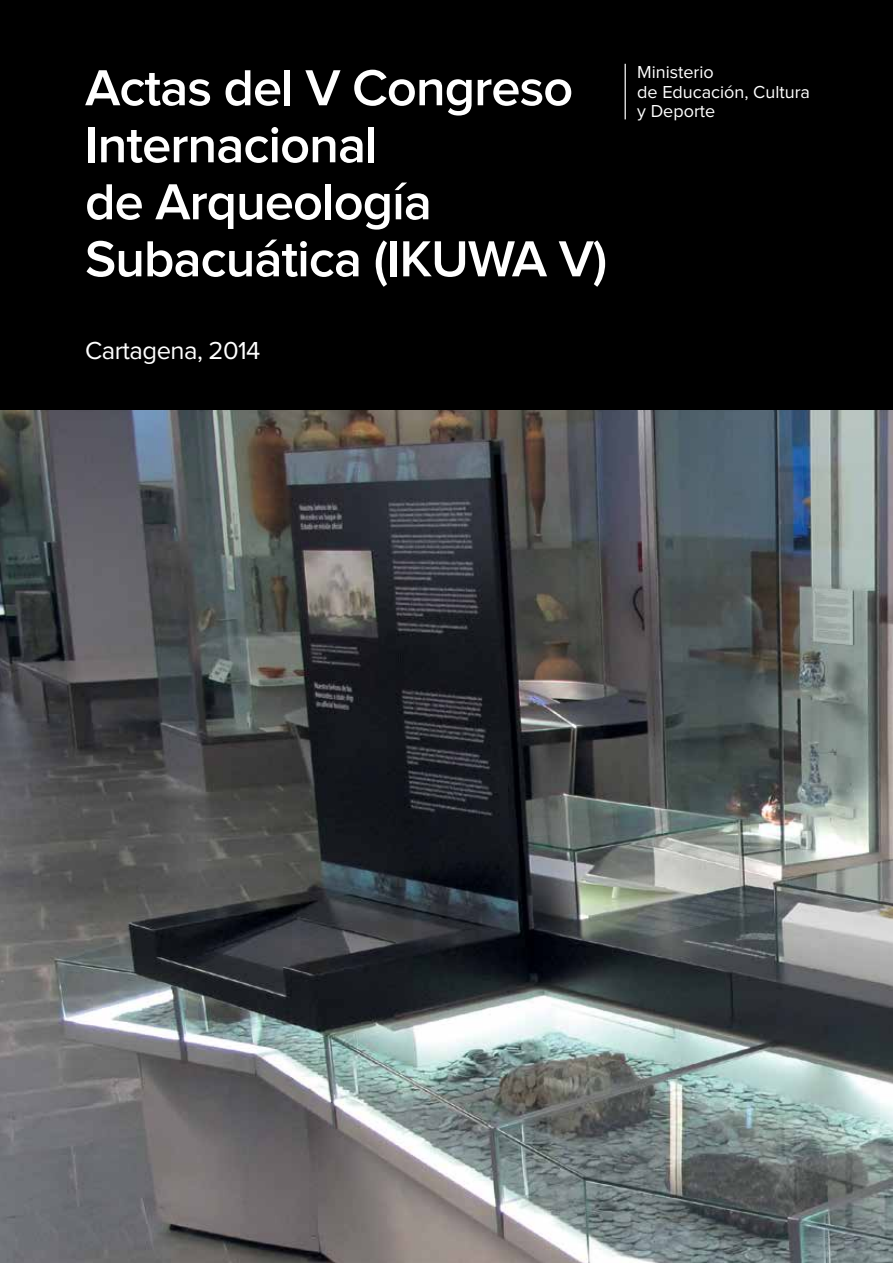
<style>
.page{position:relative;width:893px;height:1263px;background:#fff}
.page>*{position:absolute;margin:0;border:0;box-sizing:border-box;transform-origin:0 0}
.t1{font:600 52.5px/57px "Proxima Nova";letter-spacing:-.02em;color:#fff}
.t2{font:25.5px "Proxima Nova";letter-spacing:-.02em;color:#fff}
.t3{font:18px/19.5px "Proxima Nova";color:#fff}
</style>
<div class="page">
<img style="left:0;top:410px;width:893px;height:853px">
<div style="left:0;top:0;width:893px;height:410px;background:#000"></div>
<hr style="left:625px;top:64px;width:1px;height:55px;background:#fff">
<p class="t1" style="left:85px;top:62px;width:524px">Actas del V Congreso<br>Internacional<br>de Arqueología<br>Subacuática (ikuwa v)</p>
<p class="t2" style="left:85px;top:339px;width:177px">Cartagena, 2014</p>
<p class="t3" style="left:637px;top:63px;width:174px">Ministerio<br>de Educación, Cultura y Deporte</p>
</div>
